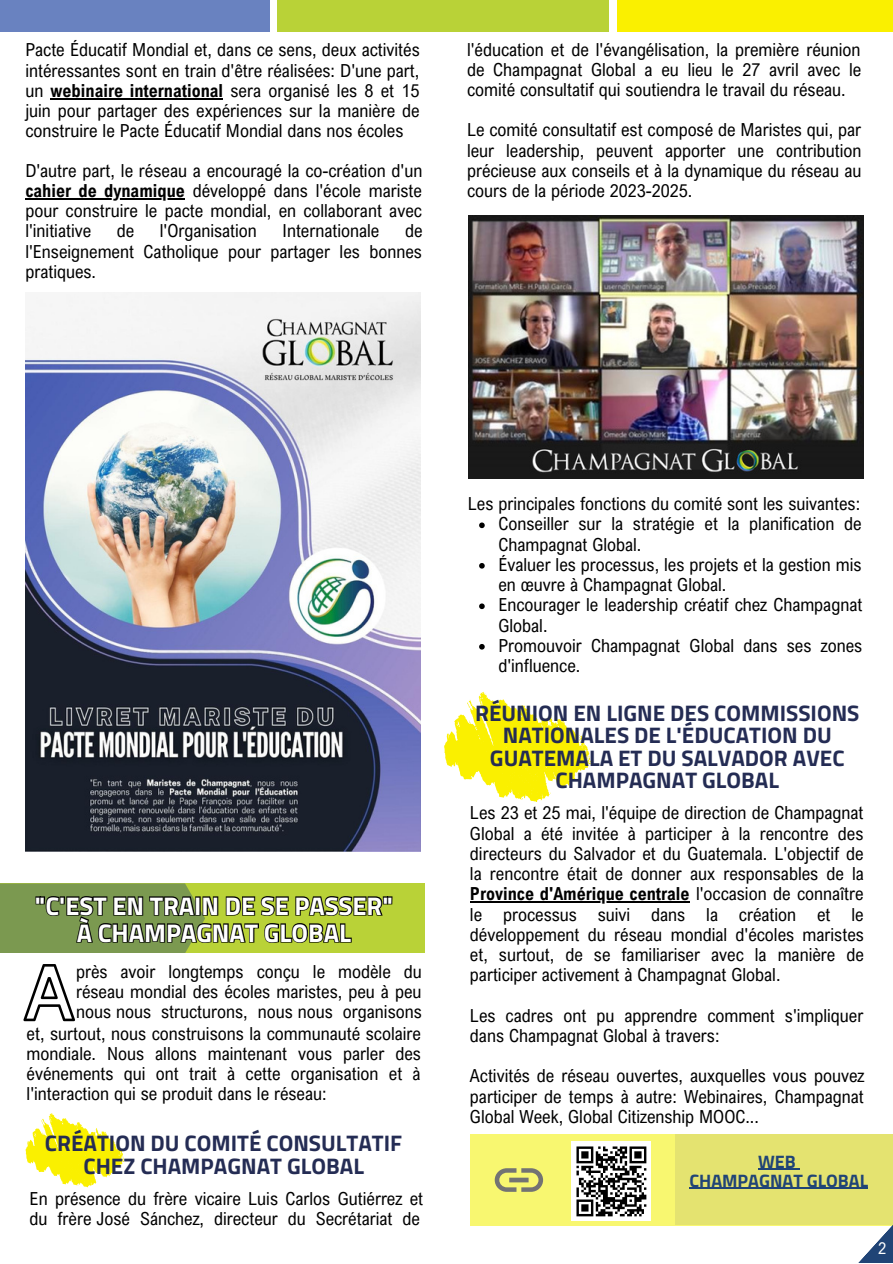
<style>
.page{position:relative;width:893px;height:1264px;background:#fff}
.page>*{position:absolute;margin:0;border:0;box-sizing:border-box;transform-origin:0 0}
.t1{font:700 25.5px/27px "Titillium Web";color:#fff;text-align:center}
.t2{font:700 22.5px/22.5px "Titillium Web";color:#242c54;text-align:center}
.t3{font:18px/20.2px "Arial Nova Cond";color:#000;text-align:justify}
.t4{font:700 18px "Titillium Web";color:#204476}
.t5{font:16.5px "Arial Nova Cond";color:#fff}
.s1{font-weight:700}
</style>
<div class="page">
<div style="left:0;top:0;width:269px;height:31px;background:#6982c0"></div>
<div style="left:277px;top:0;width:331px;height:31px;background:#b9d237"></div>
<div style="left:616px;top:0;width:276px;height:31px;background:#faf000"></div>
<div style="left:0;top:883px;width:424px;height:70px;background:#b9d237"></div>
<div style="left:470px;top:1134px;width:422px;height:91px;background:#f8f770"></div>
<div style="left:675px;top:1134px;width:217px;height:90px;background:#e4e370"></div>
<svg style="left:857px;top:1224px;width:35px;height:38px"></svg>
<img style="left:468px;top:215px;width:395px;height:263px">
<hr style="left:470px;top:901px;width:219px;height:1px;background:#000">
<svg style="left:494px;top:1168px;width:49px;height:23px"></svg>
<svg style="left:444px;top:691px;width:147px;height:111px"></svg>
<svg style="left:25px;top:1113px;width:99px;height:74px"></svg>
<img style="left:25px;top:292px;width:395px;height:559px">
<svg style="left:23px;top:964px;width:52px;height:57px"></svg>
<hr style="left:51px;top:98px;width:172px;height:1px;background:#000">
<svg style="left:0;top:883px;width:393px;height:70px"></svg>
<hr style="left:25px;top:198px;width:160px;height:1px;background:#000">
<svg style="left:479px;top:522px;width:5px;height:6px"></svg>
<svg style="left:479px;top:563px;width:5px;height:5px"></svg>
<svg style="left:479px;top:603px;width:5px;height:6px"></svg>
<svg style="left:479px;top:644px;width:5px;height:5px"></svg>
<hr style="left:758px;top:1168px;width:37px;height:1px;background:#204476">
<hr style="left:689px;top:1187px;width:179px;height:1px;background:#204476">
<div style="left:571px;top:1141px;width:80px;height:80px;background:#fff"></div>
<svg style="left:576px;top:1146px;width:71px;height:71px"></svg>
<p class="t3" style="left:25px;top:39px;width:396px">Pacte Éducatif Mondial et, dans ce sens, deux activités intéressantes sont en train d'être réalisées: D'une part, un <span class="s1">webinaire international</span> sera organisé les 8 et 15 juin pour partager des expériences sur la manière de construire le Pacte Éducatif Mondial dans nos écoles</p>
<p class="t3" style="left:25px;top:160px;width:398px">D'autre part, le réseau a encouragé la co-création d'un <span class="s1">cahier de dynamique</span> développé dans l'école mariste pour construire le pacte mondial, en collaborant avec l'initiative</p>
<p class="t3" style="left:117px;top:220px;width:19px">de</p>
<p class="t3" style="left:160px;top:220px;width:99px">l'Organisation</p>
<p class="t3" style="left:282px;top:220px;width:98px">Internationale</p>
<p class="t3" style="left:25px;top:220px;width:398px;text-indent:379px">de l'Enseignement Catholique pour partager les bonnes pratiques.</p>
<p class="t3" style="left:467px;top:39px;width:395px">l'éducation et de l'évangélisation, la première réunion de Champagnat Global a eu lieu le 27 avril avec le comité consultatif qui soutiendra le travail du réseau.</p>
<p class="t3" style="left:467px;top:120px;width:396px">Le comité consultatif est composé de Maristes qui, par leur leadership, peuvent apporter une contribution précieuse aux conseils et à la dynamique du réseau au cours de la période 2023-2025.</p>
<p class="t1" style="left:35px;top:891px;width:359px">"C'EST EN TRAIN DE SE PASSER"<br>À CHAMPAGNAT GLOBAL</p>
<p class="t3" style="left:76px;top:961px;width:347px">près avoir longtemps conçu le modèle du réseau mondial des écoles maristes, peu à peu nous nous structurons, nous nous organisons</p>
<p class="t3" style="left:27px;top:1022px;width:396px">et, surtout, nous construisons la communauté scolaire mondiale. Nous allons maintenant vous parler des événements qui ont trait à cette organisation et à l'interaction qui se produit dans le réseau:</p>
<p class="t2" style="left:45px;top:1131px;width:358px">CRÉATION DU COMITÉ CONSULTATIF</p>
<p class="t2" style="left:83px;top:1154px;width:282px">CHEZ CHAMPAGNAT GLOBAL</p>
<p class="t3" style="left:30px;top:1188px;width:395px">En présence du frère vicaire Luis Carlos Gutiérrez et du frère José Sánchez, directeur du Secrétariat de</p>
<p class="t3" style="left:468px;top:493px;width:394px">Les principales fonctions du comité sont les suivantes:</p>
<p class="t3" style="left:498px;top:513px;width:365px">Conseiller sur la stratégie et la planification de<br>Champagnat Global.</p>
<p class="t3" style="left:498px;top:554px;width:364px">Évaluer les processus, les projets et la gestion mis en œuvre à Champagnat Global.</p>
<p class="t3" style="left:498px;top:594px;width:365px">Encourager le leadership créatif chez Champagnat<br>Global.</p>
<p class="t3" style="left:498px;top:635px;width:365px">Promouvoir Champagnat Global dans ses zones d'influence.</p>
<p class="t2" style="left:475px;top:701px;width:386px">RÉUNION EN LIGNE DES COMMISSIONS<br>NATIONALES DE L'ÉDUCATION DU<br>GUATEMALA ET DU SALVADOR AVEC<br>CHAMPAGNAT GLOBAL</p>
<p class="t3" style="left:470px;top:802px;width:395px">Les 23 et 25 mai, l'équipe de direction de Champagnat Global a été invitée à participer à la rencontre des directeurs du Salvador et du Guatemala. L'objectif de la rencontre était de donner aux responsables de la <span class="s1">Province d'Amérique centrale</span> l'occasion de connaître le processus suivi dans la création et le développement du réseau mondial d'écoles maristes et, surtout, de se familiariser avec la manière de participer activement à Champagnat Global.</p>
<p class="t3" style="left:470px;top:1004px;width:395px">Les cadres ont pu apprendre comment s'impliquer dans Champagnat Global à travers:</p>
<p class="t3" style="left:470px;top:1065px;width:396px">Activités de réseau ouvertes, auxquelles vous pouvez participer de temps à autre: Webinaires, Champagnat Global Week, Global Citizenship MOOC...</p>
<p class="t4" style="left:758px;top:1147px;width:39px">WEB</p>
<p class="t4" style="left:689px;top:1166px;width:180px">CHAMPAGNAT GLOBAL</p>
<p class="t5" style="left:878px;top:1238px;width:10px">2</p>
</div>
